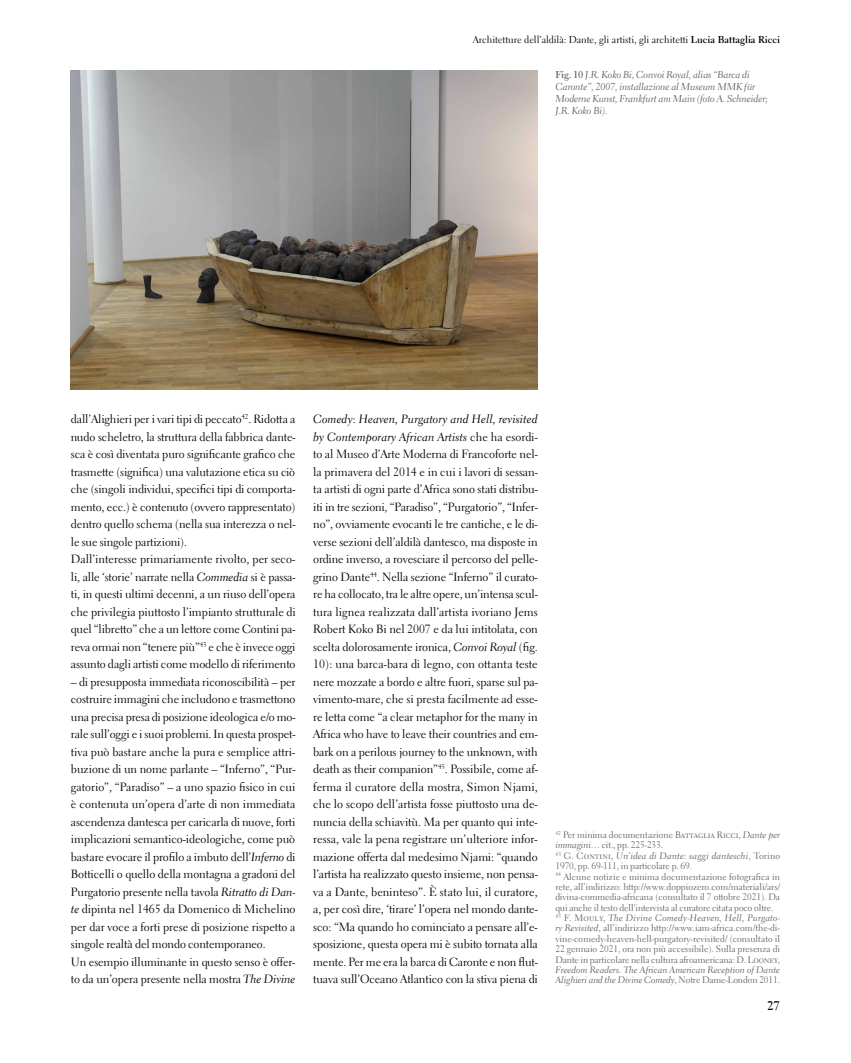
<style>
.page{position:relative;width:851px;height:1063px;background:#fff}
.page>*{position:absolute;margin:0;border:0;box-sizing:border-box;transform-origin:0 0}
.t1{font:700 12.5px "Electra LT Std";color:#000}
.t2{font:11.88px/17.5px "Electra LT Std";letter-spacing:-.01em;color:#000}
.t3{font:11.88px/17.5px "Electra LT Std Cursive";letter-spacing:.005em;color:#000}
.t4{font:10px/12px "Electra LT Std Cursive";letter-spacing:-.01em;color:#636363}
.t5{font:10px "Electra LT Std";color:#000}
.t6{font:9.38px/10.4px "Electra LT Std";letter-spacing:-.005em;color:#636363}
.t7{font:9.38px/10.4px "Electra LT Std Cursive";color:#636363}
.t8{font:9.38px "Electra LT Std Cursive";letter-spacing:.02em;color:#636363}
.s1{font-weight:700}
.s2{font-family:"Electra LT Std";font-weight:700}
.s3{font-family:"Electra LT Std Cursive"}
.s4{font-family:"Electra LT Std"}
</style>
<div class="page">
<img style="left:71px;top:71px;width:466px;height:319px">
<p class="t5" style="left:472px;top:33px;width:309px">Architetture dell’aldilà: Dante, gli artisti, gli architetti <span class="s1">Lucia Battaglia Ricci</span></p>
<p class="t4" style="left:555px;top:69px;width:214px"><span class="s2">Fig. 10</span> J.R. Koko Bi, Convoi Royal, alias “Barca di Caronte”, 2007, installazione al Museum MMK für Moderne Kunst, Frankfurt am Main (foto A. Schneider; J.R. Koko Bi).</p>
<p class="t2" style="left:71px;top:410px;width:226px">dall’Alighieri per i vari tipi di peccato<sup>42</sup>. Ridotta a nudo scheletro, la struttura della fabbrica dante&shy;sca è così diventata puro significante grafico che trasmette (significa) una valutazione etica su ciò che (singoli individui, specifici tipi di comporta&shy;mento, ecc.) è contenuto (ovvero rappresentato) dentro quello schema (nella sua interezza o nel&shy;le sue singole partizioni).<br>Dall’interesse primariamente rivolto, per seco&shy;li, alle ‘storie’ narrate nella <span class="s3">Commedia</span> si è passa&shy;ti, in questi ultimi decenni, a un riuso dell’opera che privilegia piuttosto l’impianto strutturale di quel “libretto” che a un lettore come Contini pa&shy;reva ormai non “tenere più”<sup>43</sup> e che è invece oggi assunto dagli artisti come modello di riferimento</p>
<p class="t2" style="left:71px;top:673px;width:226px">– di presupposta immediata riconoscibilità – per costruire immagini che includono e trasmettono una precisa presa di posizione ideologica e/o mo&shy;rale sull’oggi e i suoi problemi. In questa prospet&shy;tiva può bastare anche la pura e semplice attri&shy;buzione di un nome parlante – “Inferno”, “Pur&shy;gatorio”, “Paradiso” – a uno spazio fisico in cui è contenuta un’opera d’arte di non immediata ascendenza dantesca per caricarla di nuove, forti implicazioni semantico-ideologiche, come può bastare evocare il profilo a imbuto dell’<span class="s3">Inferno</span> di Botticelli o quello della montagna a gradoni del Purgatorio presente nella tavola <span class="s3">Ritratto di Dan&shy;te</span> dipinta nel 1465 da Domenico di Michelino per dar voce a forti prese di posizione rispetto a singole realtà del mondo contemporaneo.<br>Un esempio illuminante in questo senso è offer&shy;to da un’opera presente nella mostra <span class="s3">The Divine</span></p>
<p class="t3" style="left:313px;top:411px;width:226px">Comedy<span class="s4">:</span> Heaven, Purgatory and Hell, revisited by Contemporary African Artists <span class="s4">che ha esordi-</span></p>
<p class="t2" style="left:313px;top:446px;width:226px;text-align:justify">to al Museo d’Arte Moderna di Francoforte nel&shy;la primavera del 2014 e in cui i lavori di sessan&shy;ta artisti di ogni parte d’Africa sono stati distribu&shy;iti in tre sezioni, “Paradiso”, “Purgatorio”, “Infer&shy;no”, ovviamente evocanti le tre cantiche, e le di&shy;verse sezioni dell’aldilà dantesco, ma disposte in ordine inverso, a rovesciare il percorso del pelle&shy;grino Dante<sup>44</sup>. Nella sezione “Inferno” il curato&shy;re ha collocato, tra le altre opere, un’intensa scul&shy;tura lignea realizzata dall’artista ivoriano Jems Robert Koko Bi nel 2007 e da lui intitolata, con scelta dolorosamente ironica, <span class="s3">Convoi Royal</span> (fig.<br>10): una barca-bara di legno, con ottanta teste nere mozzate a bordo e altre fuori, sparse sul pa&shy;vimento-mare, che si presta facilmente ad esse&shy;re letta come “a clear metaphor for the many in Africa who have to leave their countries and em&shy;bark on a perilous journey to the unknown, with death as their companion”<sup>45</sup>. Possibile, come af&shy;ferma il curatore della mostra, Simon Njami, che lo scopo dell’artista fosse piuttosto una de&shy;nuncia della schiavitù. Ma per quanto qui inte&shy;ressa, vale la pena registrare un’ulteriore infor&shy;mazione offerta dal medesimo Njami: “quando l’artista ha realizzato questo insieme, non pensa&shy;va a Dante, beninteso”. È stato lui, il curatore, a, per così dire, ‘tirare’ l’opera nel mondo dante&shy;sco: “Ma quando ho cominciato a pensare all’e&shy;sposizione, questa opera mi è subito tornata alla mente. Per me era la barca di Caronte e non flut&shy;tuava sull’Oceano Atlantico con la stiva piena di</p>
<p class="t6" style="left:555px;top:830px;width:226px"><sup>42</sup> Per minima documentazione Battaglia Ricci, <span class="s3">Dante per immagini…</span> cit., pp. 225-233.</p>
<p class="t7" style="left:555px;top:850px;width:226px"><sup>43</sup> <span class="s4">G. Contini,</span> Un’idea di Dante: saggi danteschi<span class="s4">, Torino</span></p>
<p class="t6" style="left:555px;top:861px;width:226px">1970, pp. 69-111, in particolare p. 69.<br><sup>44</sup> Alcune notizie e minima documentazione fotografica in rete, all’indirizzo: http://www.doppiozero.com/materiali/ars/ divina-commedia-africana (consultato il 7 ottobre 2021). Da qui anche il testo dell’intervista al curatore citata poco oltre.</p>
<p class="t8" style="left:555px;top:912px;width:226px"><sup>45</sup> <span class="s4">F. Mouly,</span> The Divine Comedy-Heaven, Hell, Purgato-</p>
<p class="t6" style="left:555px;top:923px;width:226px;text-align:justify"><span class="s3">ry Revisited</span>, all’indirizzo http://www.iam-africa.com/the-di&shy;vine-comedy-heaven-hell-purgatory-revisited/ (consultato il 22 gennaio 2021, ora non più accessibile). Sulla presenza di Dante in particolare nella cultura afroamericana: D. Looney,</p>
<p class="t7" style="left:555px;top:965px;width:226px">Freedom Readers. The African American Reception of Dante<br>Alighieri and the Divine Comedy<span class="s4">, Notre Dame-London 2011.</span></p>
<p class="t1" style="left:767px;top:998px;width:14px">27</p>
</div>
